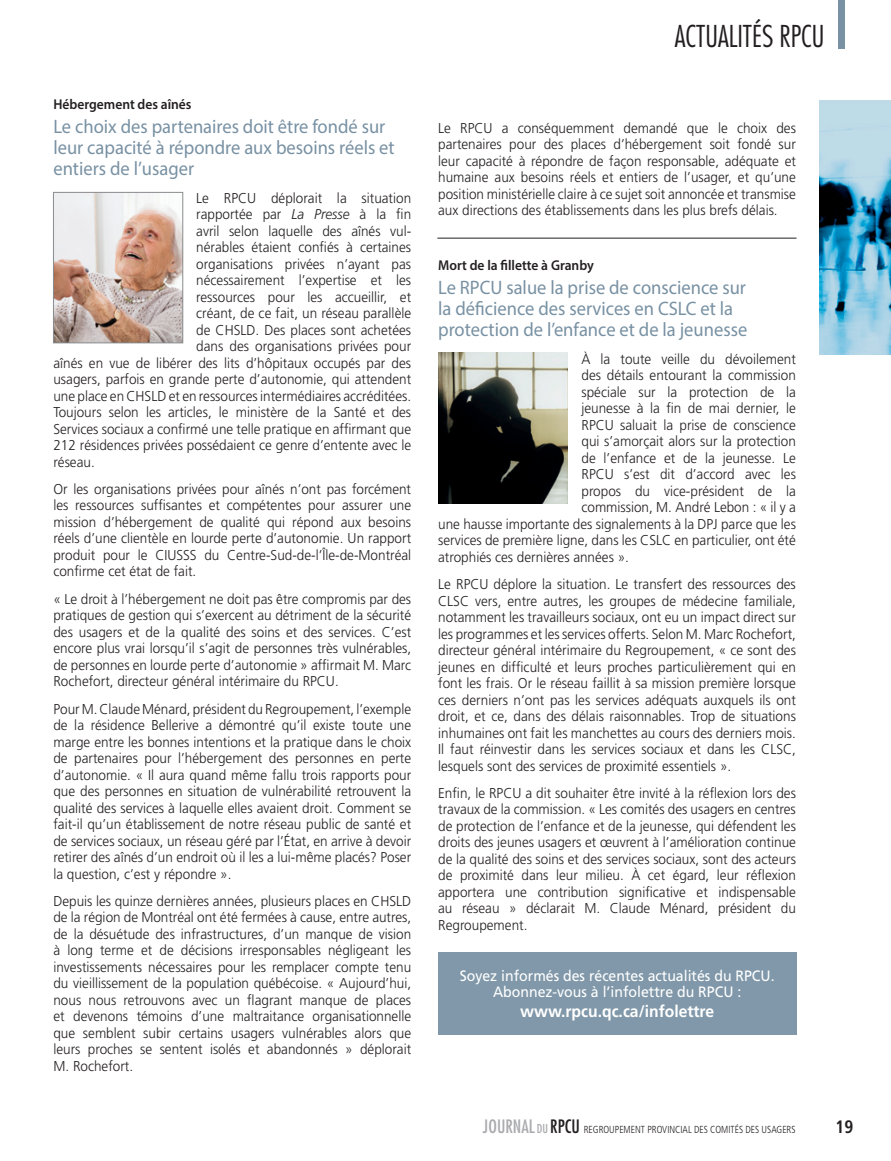
<style>
.page{position:relative;width:891px;height:1161px;background:#fff}
.page>*{position:absolute;margin:0;border:0;box-sizing:border-box;transform-origin:0 0}
.t1{font:300 condensed 29.4px "Futura";color:#231f20}
.t2{font:19.5px/21px "Myriad Pro";color:#7891a3;scale:.95 1}
.t3{font:700 condensed 18px "Frutiger";color:#231f20;scale:.95 1}
.t4{font:700 16.5px "Frutiger";color:#fff;scale:.95 1}
.t5{font:15px/16.5px "Frutiger";color:#fff;text-align:center;scale:.94 1}
.t6{font:300 14.25px/16.5px "Frutiger";color:#231f20;text-align:justify;scale:.95 1}
.t7{font:600 14.25px "Myriad Pro";color:#231f20;scale:.95 1}
.t8{font:300 condensed 10.2px "Frutiger";color:#231f20;scale:.95 1}
.s1{font-style:italic}
.s2{font-family:"Futura";font-weight:400;font-size:18px;color:#aaabaf}
.s3{font-family:"Futura";font-weight:400;font-size:12px;color:#aaabaf}
.s4{font-family:"Futura";font-weight:400;font-size:18px}
</style>
<div class="page">
<img style="left:55px;top:194px;width:126px;height:147px">
<div style="left:53px;top:192px;width:130px;height:151px;border:1px solid #8a8c8f"></div>
<img style="left:439px;top:353px;width:129px;height:150px">
<img style="left:820px;top:101px;width:71px;height:254px">
<div style="left:838px;top:0;width:7px;height:48px;background:#7891a3"></div>
<hr style="left:437px;top:238px;width:359px;height:1px;background:#231f20">
<div style="left:438px;top:952px;width:358px;height:83px;background:#8098a9"></div>
<p class="t7" style="left:53px;top:95px;width:147px">Hébergement des aînés</p>
<h2 class="t2" style="left:53px;top:116px;width:361px">Le choix des partenaires doit être fondé sur leur capacité à répondre aux besoins réels et entiers de l’usager</h2>
<p class="t6" style="left:196px;top:189px;width:228px">Le RPCU déplorait la situation</p>
<p class="t6" style="left:196px;top:206px;width:228px">rapportée par <span class="s1">La Presse</span> à la fin</p>
<p class="t6" style="left:196px;top:222px;width:228px">avril selon laquelle des aînés vul-</p>
<p class="t6" style="left:196px;top:239px;width:228px">nérables étaient confiés à certaines</p>
<p class="t6" style="left:196px;top:255px;width:228px">organisations privées n’ayant pas</p>
<p class="t6" style="left:196px;top:272px;width:228px">nécessairement l’expertise et les</p>
<p class="t6" style="left:196px;top:288px;width:228px">ressources pour les accueillir, et</p>
<p class="t6" style="left:196px;top:305px;width:228px">créant, de ce fait, un réseau parallèle</p>
<p class="t6" style="left:196px;top:321px;width:228px">de CHSLD. Des places sont achetées</p>
<p class="t6" style="left:196px;top:338px;width:228px">dans des organisations privées pour</p>
<p class="t6" style="left:53px;top:354px;width:378px">aînés en vue de libérer des lits d’hôpitaux occupés par des</p>
<p class="t6" style="left:53px;top:371px;width:378px">usagers, parfois en grande perte d’autonomie, qui attendent</p>
<p class="t6" style="left:53px;top:387px;width:378px">une place en CHSLD et en ressources intermédiaires accréditées.</p>
<p class="t6" style="left:53px;top:404px;width:378px">Toujours selon les articles, le ministère de la Santé et des</p>
<p class="t6" style="left:53px;top:420px;width:378px">Services sociaux a confirmé une telle pratique en affirmant que</p>
<p class="t6" style="left:53px;top:437px;width:378px">212 résidences privées possédaient ce genre d’entente avec le</p>
<p class="t6" style="left:53px;top:453px;width:45px">réseau.</p>
<p class="t6" style="left:53px;top:481px;width:378px">Or les organisations privées pour aînés n’ont pas forcément les ressources suffisantes et compétentes pour assurer une mission d’hébergement de qualité qui répond aux besoins réels d’une clientèle en lourde perte d’autonomie. Un rapport produit pour le CIUSSS du Centre-Sud-de-l’Île-de-Montréal confirme cet état de fait.</p>
<p class="t6" style="left:53px;top:591px;width:378px">« Le droit à l’hébergement ne doit pas être compromis par des pratiques de gestion qui s’exercent au détriment de la sécurité des usagers et de la qualité des soins et des services. C’est encore plus vrai lorsqu’il s’agit de personnes très vulnérables, de personnes en lourde perte d’autonomie » affirmait M. Marc Rochefort, directeur général intérimaire du RPCU.</p>
<p class="t6" style="left:53px;top:700px;width:378px">Pour M. Claude Ménard, président du Regroupement, l’exemple de la résidence Bellerive a démontré qu’il existe toute une marge entre les bonnes intentions et la pratique dans le choix de partenaires pour l’hébergement des personnes en perte d’autonomie. « Il aura quand même fallu trois rapports pour que des personnes en situation de vulnérabilité retrouvent la qualité des services à laquelle elles avaient droit. Comment se fait-il qu’un établissement de notre réseau public de santé et de services sociaux, un réseau géré par l’État, en arrive à devoir retirer des aînés d’un endroit où il les a lui-même placés? Poser la question, c’est y répondre ».</p>
<p class="t6" style="left:53px;top:893px;width:378px">Depuis les quinze dernières années, plusieurs places en CHSLD de la région de Montréal ont été fermées à cause, entre autres, de la désuétude des infrastructures, d’un manque de vision à long terme et de décisions irresponsables négligeant les investissements nécessaires pour les remplacer compte tenu du vieillissement de la population québécoise. « Aujourd’hui, nous nous retrouvons avec un flagrant manque de places et devenons témoins d’une maltraitance organisationnelle que semblent subir certains usagers vulnérables alors que leurs proches se sentent isolés et abandonnés » déplorait M. Rochefort.</p>
<h1 class="t1" style="left:675px;top:17px;width:151px">ACTUALITÉS RPCU</h1>
<p class="t6" style="left:438px;top:120px;width:378px">Le RPCU a conséquemment demandé que le choix des partenaires pour des places d’hébergement soit fondé sur leur capacité à répondre de façon responsable, adéquate et humaine aux besoins réels et entiers de l’usager, et qu’une position ministérielle claire à ce sujet soit annoncée et transmise aux directions des établissements dans les plus brefs délais.</p>
<p class="t7" style="left:438px;top:256px;width:165px">Mort de la fillette à Granby</p>
<h2 class="t2" style="left:438px;top:277px;width:327px">Le RPCU salue la prise de conscience sur la déficience des services en CSLC et la protection de l’enfance et de la jeunesse</h2>
<p class="t6" style="left:581px;top:351px;width:227px">À la toute veille du dévoilement</p>
<p class="t6" style="left:581px;top:367px;width:227px">des détails entourant la commission</p>
<p class="t6" style="left:581px;top:384px;width:227px">spéciale sur la protection de la</p>
<p class="t6" style="left:581px;top:400px;width:227px">jeunesse à la fin de mai dernier, le</p>
<p class="t6" style="left:581px;top:417px;width:227px">RPCU saluait la prise de conscience</p>
<p class="t6" style="left:581px;top:433px;width:227px">qui s’amorçait alors sur la protection</p>
<p class="t6" style="left:581px;top:450px;width:227px">de l’enfance et de la jeunesse. Le</p>
<p class="t6" style="left:581px;top:466px;width:227px">RPCU s’est dit d’accord avec les</p>
<p class="t6" style="left:581px;top:483px;width:227px">propos du vice-président de la</p>
<p class="t6" style="left:581px;top:499px;width:227px">commission, M. André Lebon : « il y a</p>
<p class="t6" style="left:438px;top:516px;width:378px">une hausse importante des signalements à la DPJ parce que les</p>
<p class="t6" style="left:438px;top:532px;width:378px">services de première ligne, dans les CSLC en particulier, ont été</p>
<p class="t6" style="left:438px;top:549px;width:202px">atrophiés ces dernières années ».</p>
<p class="t6" style="left:438px;top:576px;width:378px">Le RPCU déplore la situation. Le transfert des ressources des CLSC vers, entre autres, les groupes de médecine familiale, notamment les travailleurs sociaux, ont eu un impact direct sur les programmes et les services offerts. Selon M. Marc Rochefort, directeur général intérimaire du Regroupement, « ce sont des jeunes en difficulté et leurs proches particulièrement qui en font les frais. Or le réseau faillit à sa mission première lorsque ces derniers n’ont pas les services adéquats auxquels ils ont droit, et ce, dans des délais raisonnables. Trop de situations inhumaines ont fait les manchettes au cours des derniers mois.<br>Il faut réinvestir dans les services sociaux et dans les CLSC, lesquels sont des services de proximité essentiels ».</p>
<p class="t6" style="left:438px;top:785px;width:378px">Enfin, le RPCU a dit souhaiter être invité à la réflexion lors des travaux de la commission. « Les comités des usagers en centres de protection de l’enfance et de la jeunesse, qui défendent les droits des jeunes usagers et œuvrent à l’amélioration continue de la qualité des soins et des services sociaux, sont des acteurs de proximité dans leur milieu. À cet égard, leur réflexion apportera une contribution significative et indispensable au réseau » déclarait M. Claude Ménard, président du Regroupement.</p>
<p class="t5" style="left:460px;top:967px;width:337px">Soyez informés des récentes actualités du RPCU.<br>Abonnez-vous à l’infolettre du RPCU :</p>
<p class="t4" style="left:520px;top:1002px;width:206px">www.rpcu.qc.ca/infolettre</p>
<p class="t8" style="left:483px;top:1124px;width:331px"><span class="s2">JOURNAL</span> <span class="s3">DU</span> <span class="s4">RPCU</span> REGROUPEMENT PROVINCIAL DES COMITÉS DES USAGERS</p>
<p class="t3" style="left:836px;top:1116px;width:20px">19</p>
</div>
